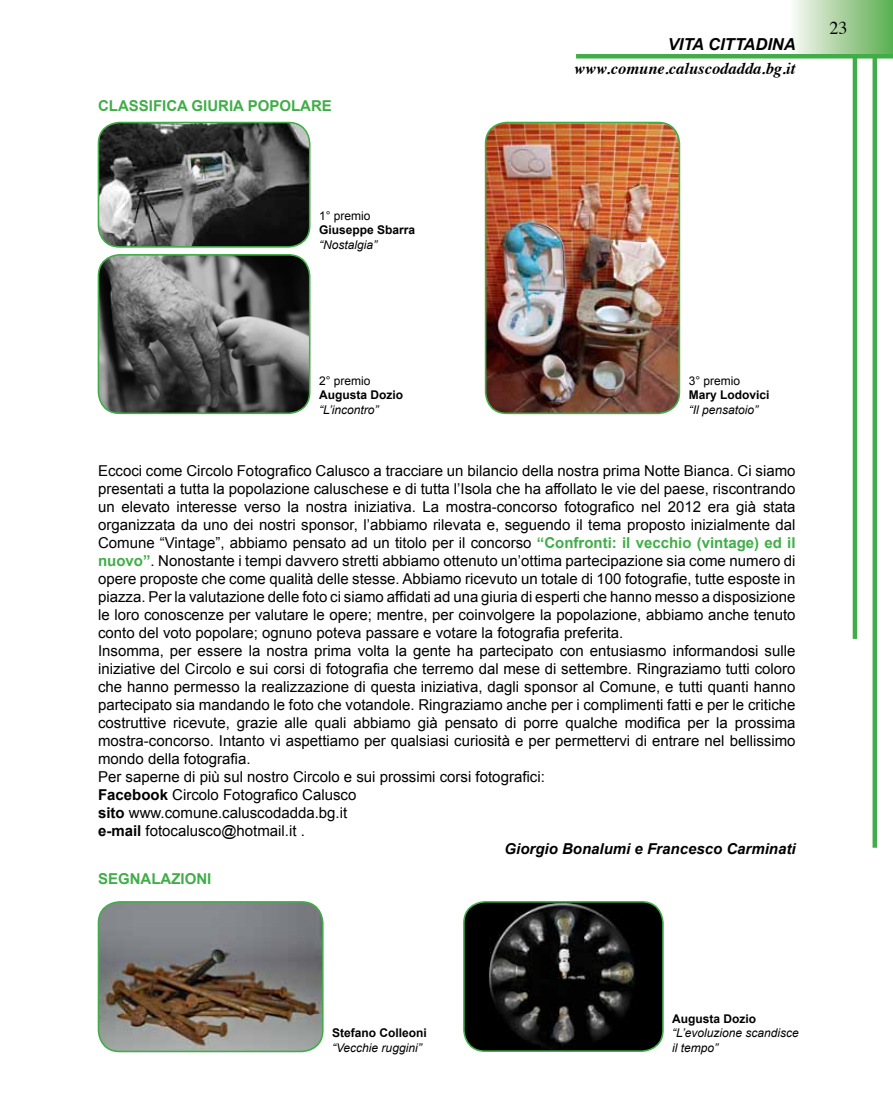
<style>
.page{position:relative;width:893px;height:1106px;background:#fff}
.page>*{position:absolute;margin:0;border:0;box-sizing:border-box;transform-origin:0 0}
.t1{font:18px "Times";color:#000}
.t2{font:italic 700 16.5px "Times";color:#000}
.t3{font:italic 700 16.5px "Arial";color:#000}
.t4{font:15px "Arial";color:#000}
.t5{font:700 15px "Arial";color:#41ad49}
.t6{font:italic 700 15px "Arial";color:#000}
.t7{font:italic 12px/14.4px "Arial";color:#000}
.t8{font:700 12px "Arial";color:#000}
.t9{font:12px "Arial";color:#000}
.s1{font-weight:700;color:#41ad49}
.s2{font-weight:700}
</style>
<div class="page">
<div style="left:872px;top:1px;width:5px;height:846px;background:#41ad49"></div>
<hr style="left:853px;top:1px;width:4px;height:638px;background:#41ad49">
<div style="left:786px;top:0;width:107px;height:55px;background:linear-gradient(to right,#fffcfd,#5aad4e)"></div>
<div style="left:576px;top:54px;width:317px;height:5px;background:#41ad49"></div>
<img style="left:98px;top:122px;width:212px;height:125px">
<div style="left:98px;top:122px;width:212px;height:126px;border:2px solid #41ad49;border-radius:21px"></div>
<img style="left:98px;top:904px;width:224px;height:147px">
<div style="left:98px;top:901px;width:226px;height:151px;border:2px solid #41ad49;border-radius:21px"></div>
<img style="left:464px;top:901px;width:199px;height:150px">
<div style="left:463px;top:901px;width:201px;height:150px;border:2px solid #41ad49;border-radius:21px"></div>
<img style="left:486px;top:122px;width:193px;height:291px">
<div style="left:485px;top:122px;width:195px;height:292px;border:2px solid #41ad49;border-radius:21px"></div>
<img style="left:98px;top:255px;width:212px;height:158px">
<div style="left:98px;top:254px;width:212px;height:160px;border:2px solid #41ad49;border-radius:21px"></div>
<p class="t5" style="left:98px;top:96px;width:21px">Classifica</p>
<p class="t5" style="left:192px;top:96px;width:21px">Giuria</p>
<p class="t5" style="left:248px;top:96px;width:12px">popolare</p>
<p class="t9" style="left:319px;top:208px;width:53px">1° premio</p>
<p class="t8" style="left:319px;top:222px;width:98px">Giuseppe Sbarra</p>
<p class="t7" style="left:319px;top:237px;width:60px">“Nostalgia”</p>
<p class="t3" style="left:668px;top:33px;width:129px">VITA CITTADINA</p>
<p class="t2" style="left:574px;top:53px;width:223px">www.comune.caluscodadda.bg.it</p>
<p class="t1" style="left:829px;top:11px;width:19px">23</p>
<p class="t9" style="left:319px;top:373px;width:53px">2° premio</p>
<p class="t8" style="left:319px;top:387px;width:85px">Augusta Dozio</p>
<p class="t7" style="left:319px;top:402px;width:61px">“L’incontro”</p>
<p class="t9" style="left:689px;top:373px;width:53px">3° premio</p>
<p class="t8" style="left:689px;top:387px;width:82px">Mary Lodovici</p>
<p class="t7" style="left:689px;top:402px;width:71px">“Il pensatoio”</p>
<p class="t4" style="left:98px;top:460px;width:699px">Eccoci come Circolo Fotografico Calusco a tracciare un bilancio della nostra prima Notte Bianca. Ci siamo</p>
<p class="t4" style="left:98px;top:478px;width:699px">presentati a tutta la popolazione caluschese e di tutta l’Isola che ha affollato le vie del paese, riscontrando</p>
<p class="t4" style="left:98px;top:496px;width:699px">un elevato interesse verso la nostra iniziativa. La mostra-concorso fotografico nel 2012 era già stata</p>
<p class="t4" style="left:98px;top:514px;width:699px">organizzata da uno dei nostri sponsor, l’abbiamo rilevata e, seguendo il tema proposto inizialmente dal</p>
<p class="t4" style="left:98px;top:532px;width:699px">Comune “Vintage”, abbiamo pensato ad un titolo per il concorso <span class="s1">“Confronti: il vecchio (vintage) ed il</span></p>
<p class="t4" style="left:98px;top:550px;width:699px"><span class="s1">nuovo”</span>. Nonostante i tempi davvero stretti abbiamo ottenuto un’ottima partecipazione sia come numero di</p>
<p class="t4" style="left:98px;top:568px;width:699px">opere proposte che come qualità delle stesse. Abbiamo ricevuto un totale di 100 fotografie, tutte esposte in</p>
<p class="t4" style="left:98px;top:586px;width:699px">piazza. Per la valutazione delle foto ci siamo affidati ad una giuria di esperti che hanno messo a disposizione</p>
<p class="t4" style="left:98px;top:604px;width:699px">le loro conoscenze per valutare le opere; mentre, per coinvolgere la popolazione, abbiamo anche tenuto</p>
<p class="t4" style="left:98px;top:622px;width:527px">conto del voto popolare; ognuno poteva passare e votare la fotografia preferita.</p>
<p class="t4" style="left:98px;top:640px;width:699px">Insomma, per essere la nostra prima volta la gente ha partecipato con entusiasmo informandosi sulle</p>
<p class="t4" style="left:98px;top:658px;width:699px">iniziative del Circolo e sui corsi di fotografia che terremo dal mese di settembre. Ringraziamo tutti coloro</p>
<p class="t4" style="left:98px;top:676px;width:699px">che hanno permesso la realizzazione di questa iniziativa, dagli sponsor al Comune, e tutti quanti hanno</p>
<p class="t4" style="left:98px;top:694px;width:699px">partecipato sia mandando le foto che votandole. Ringraziamo anche per i complimenti fatti e per le critiche</p>
<p class="t4" style="left:98px;top:712px;width:699px">costruttive ricevute, grazie alle quali abbiamo già pensato di porre qualche modifica per la prossima</p>
<p class="t4" style="left:98px;top:730px;width:699px">mostra-concorso. Intanto vi aspettiamo per qualsiasi curiosità e per permettervi di entrare nel bellissimo</p>
<p class="t4" style="left:98px;top:748px;width:154px">mondo della fotografia.</p>
<p class="t4" style="left:98px;top:766px;width:448px">Per saperne di più sul nostro Circolo e sui prossimi corsi fotografici:</p>
<p class="t4" style="left:98px;top:784px;width:260px"><span class="s2">Facebook</span> Circolo Fotografico Calusco</p>
<p class="t4" style="left:98px;top:802px;width:251px"><span class="s2">sito</span> www.comune.caluscodadda.bg.it</p>
<p class="t4" style="left:98px;top:820px;width:208px"><span class="s2">e-mail</span> fotocalusco@hotmail.it .</p>
<p class="t6" style="left:505px;top:838px;width:292px">Giorgio Bonalumi e Francesco Carminati</p>
<p class="t5" style="left:98px;top:869px;width:54px">SegNala</p>
<p class="t5" style="left:171px;top:869px;width:18px">Zioni</p>
<p class="t8" style="left:332px;top:1025px;width:96px">Stefano Colleoni</p>
<p class="t7" style="left:332px;top:1040px;width:91px">“Vecchie ruggini”</p>
<p class="t8" style="left:672px;top:1010px;width:85px">Augusta Dozio</p>
<p class="t7" style="left:672px;top:1025px;width:128px">“L’evoluzione scandisce il tempo”</p>
</div>
